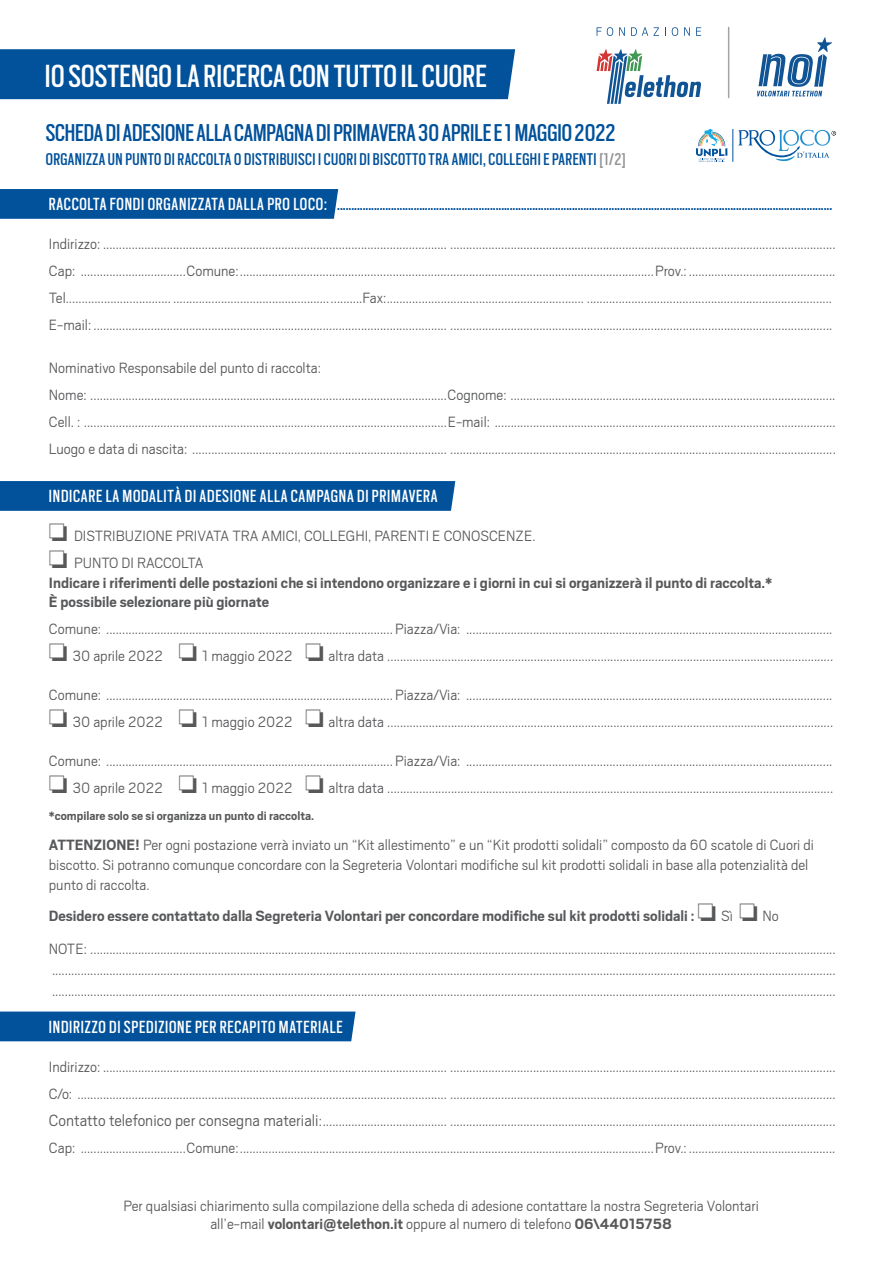
<style>
.page{position:relative;width:893px;height:1263px;background:#fff}
.page>*{position:absolute;margin:0;border:0;box-sizing:border-box;transform-origin:0 0}
.t1{font:35.55px "Scout Cond";letter-spacing:.01em;color:#fff}
.t2{font:27px "Scout Cond";color:#01519b}
.t3{font:19.5px "Scout Cond";letter-spacing:.04em;color:#01519b}
.t4{font:19.5px "Scout Cond";letter-spacing:.04em;color:#fff}
.t5{font:18.9px "Scout Cond";letter-spacing:.025em;color:#01519b}
.t6{font:300 16.5px/27px "Scout";color:#57585a}
.t7{font:700 16.5px/19.5px "Scout";color:#57585a}
.t8{font:700 13.5px "Scout";color:#57585a}
.s1{color:#939598}
.s2{color:#fff}
.s3{font-weight:700}
.s4{font-size:18px}
</style>
<div class="page">
<div style="left:0;top:49px;width:515px;height:50px;background:#01519b"></div>
<svg style="left:0;top:481px;width:455px;height:30px;background:#03539c"></svg>
<div style="left:0;top:1011px;width:356px;height:30px;background:#01519b"></div>
<div style="left:0;top:189px;width:338px;height:30px;background:#01519b"></div>
<svg style="left:696px;top:129px;width:31px;height:33px"></svg>
<hr style="left:733px;top:129px;width:1px;height:33px;background:#04539e">
<svg style="left:738px;top:130px;width:98px;height:32px"></svg>
<svg style="left:757px;top:37px;width:75px;height:59px"></svg>
<svg style="left:597px;top:49px;width:104px;height:55px"></svg>
<svg style="left:597px;top:27px;width:16px;height:9px"></svg>
<svg style="left:619px;top:27px;width:6px;height:9px"></svg>
<svg style="left:631px;top:27px;width:17px;height:9px"></svg>
<svg style="left:654px;top:27px;width:5px;height:9px"></svg>
<svg style="left:672px;top:27px;width:6px;height:9px"></svg>
<svg style="left:684px;top:27px;width:6px;height:9px"></svg>
<svg style="left:696px;top:27px;width:5px;height:9px"></svg>
<hr style="left:728px;top:27px;width:1px;height:71px;background:#a1a4a4">
<h1 class="t1" style="left:45px;top:53px;width:444px">IO SOSTENGO LA RICERCA CON TUTTO IL CUORE</h1>
<h2 class="t2" style="left:46px;top:115px;width:571px">SCHEDA DI ADESIONE ALLA CAMPAGNA DI PRIMAVERA 30 APRILE E 1 MAGGIO 2022</h2>
<p class="t5" style="left:46px;top:147px;width:582px">ORGANIZZA UN PUNTO DI RACCOLTA O DISTRIBUISCI I CUORI DI BISCOTTO TRA AMICI, COLLEGHI E PARENTI <span class="s1">[1/2]</span></p>
<p class="t3" style="left:49px;top:191px;width:785px"><span class="s2">RACCOLTA FONDI ORGANIZZATA DALLA PRO LOCO:</span> ...............................................................................................................................................................................</p>
<p class="t6" style="left:49px;top:229px;width:788px">Indirizzo: ............................................................................................................ .........................................................................................................................<br>Cap: .................................Comune:..................................................................................................................................Prov.: ..............................................<br>Tel................................. ...........................................................Fax:.............................................................. .............................................................................<br>E-mail: ............................................................................................................... ........................................................................................................................</p>
<p class="t6" style="left:49px;top:354px;width:788px">Nominativo Responsabile del punto di raccolta:<br>Nome: ................................................................................................................Cognome: ......................................................................................................<br>Cell. : ..................................................................................................................E-mail: ...........................................................................................................<br>Luogo e data di nascita: ................................................................................ .........................................................................................................................</p>
<p class="t4" style="left:49px;top:484px;width:390px">INDICARE LA MODALITÀ DI ADESIONE ALLA CAMPAGNA DI PRIMAVERA</p>
<p class="t6" style="left:49px;top:522px;width:488px">❏ DISTRIBUZIONE PRIVATA TRA AMICI, COLLEGHI, PARENTI E CONOSCENZE. ❏ PUNTO DI RACCOLTA</p>
<p class="t7" style="left:49px;top:572px;width:725px">Indicare i riferimenti delle postazioni che si intendono organizzare e i giorni in cui si organizzerà il punto di raccolta.*<br>È possibile selezionare più giornate</p>
<p class="t6" style="left:49px;top:615px;width:786px">Comune: .......................................................................................... Piazza/Via: ................................................................................................................... ❏ 30 aprile 2022 ❏ 1 maggio 2022 ❏ altra data ............................................................................................................................................</p>
<p class="t6" style="left:49px;top:681px;width:786px">Comune: .......................................................................................... Piazza/Via: ................................................................................................................... ❏ 30 aprile 2022 ❏ 1 maggio 2022 ❏ altra data ............................................................................................................................................</p>
<p class="t6" style="left:49px;top:747px;width:786px">Comune: .......................................................................................... Piazza/Via: ................................................................................................................... ❏ 30 aprile 2022 ❏ 1 maggio 2022 ❏ altra data ............................................................................................................................................</p>
<p class="t8" style="left:49px;top:807px;width:267px">*compilare solo se si organizza un punto di raccolta.</p>
<p class="t6" style="left:49px;top:835px;width:767px;line-height:19.5px"><span class="s3">ATTENZIONE!</span> Per ogni postazione verrà inviato un “Kit allestimento” e un “Kit prodotti solidali” composto da 60 scatole di Cuori di biscotto. Si potranno comunque concordare con la Segreteria Volontari modifiche sul kit prodotti solidali in base alla potenzialità del punto di raccolta.</p>
<p class="t6" style="left:49px;top:898px;width:788px;line-height:33px"><span class="s3">Desidero essere contattato dalla Segreteria Volontari per concordare modifiche sul kit prodotti solidali :</span> ❏ Sì ❏ No<br>NOTE: ..........................................................................................................................................................................................................................................</p>
<p class="t6" style="left:52px;top:958px;width:785px;line-height:21px">...................................................................................................................................................................................................................................................... ......................................................................................................................................................................................................................................................</p>
<p class="t4" style="left:49px;top:1014px;width:295px">INDIRIZZO DI SPEDIZIONE PER RECAPITO MATERIALE</p>
<p class="t6" style="left:49px;top:1052px;width:788px;text-align:justify">Indirizzo: ............................................................................................................ .........................................................................................................................<br>C/o: .................................................................................................................... .........................................................................................................................<br><span class="s4">Contatto telefonico per consegna materiali</span>:....................................... .........................................................................................................................<br>Cap: .................................Comune:..................................................................................................................................Prov.: ..............................................</p>
<p class="t6" style="left:123px;top:1196px;width:637px;line-height:18px;text-align:center">Per qualsiasi chiarimento sulla compilazione della scheda di adesione contattare la nostra Segreteria Volontari all’e-mail <span class="s3">volontari@telethon.it</span> oppure al numero di telefono <span class="s3">06\44015758</span></p>
</div>
